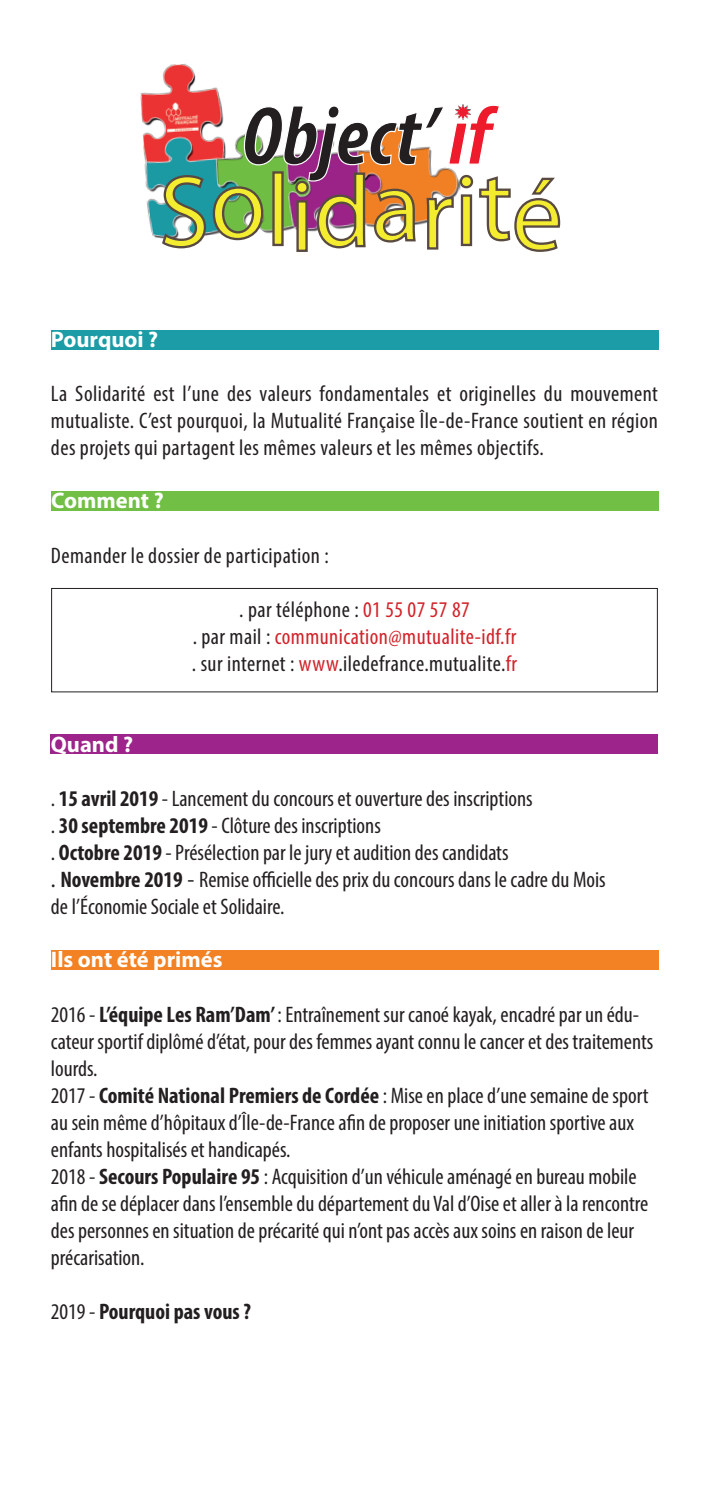
<style>
.page{position:relative;width:709px;height:1489px;background:#fff}
.page>*{position:absolute;margin:0;border:0;box-sizing:border-box;transform-origin:0 0}
.t1{font:italic 700 condensed 84px "Myriad Pro";color:#231f20}
.t2{font:condensed 22.5px/27px "Myriad Pro";color:#231f20}
.t3{font:condensed 22.5px "Myriad Pro";letter-spacing:.02em;color:#231f20}
.t4{font:condensed 22.5px "Myriad Pro";letter-spacing:.02em;color:#d1232a}
.t5{font:700 22.5px "Myriad Pro";color:#fff}
.t6{font:700 condensed 22.5px "Myriad Pro";color:#231f20}
.s1{color:#ee1b2d}
.s2{color:#d1232a}
.s3{color:#231f20}
.s4{font-weight:700}
.s5{font-stretch:normal}
.s6{font-weight:400}
</style>
<div class="page">
<img style="left:140px;top:64px;width:81px;height:175px">
<svg style="left:161px;top:101px;width:400px;height:151px"></svg>
<img style="left:456px;top:104px;width:14px;height:16px">
<div style="left:51px;top:588px;width:606px;height:104px;border:1px solid #231f20"></div>
<div style="left:51px;top:330px;width:607px;height:19px;background:#1c9ca6"></div>
<div style="left:51px;top:491px;width:607px;height:19px;background:#71bf44"></div>
<div style="left:51px;top:950px;width:607px;height:19px;background:#f28224"></div>
<div style="left:51px;top:734px;width:606px;height:20px;background:#9d248a"></div>
<p class="t5" style="left:51px;top:324px;width:109px">Pourquoi ?</p>
<p class="t1" style="left:242px;top:84px;width:250px">Object’ <span class="s1">if</span></p>
<p class="t2" style="left:51px;top:379px;width:608px;text-align:justify">La Solidarité est l’une des valeurs fondamentales et originelles du mouvement mutualiste. C’est pourquoi, la Mutualité Française Île-de-France soutient en région des projets qui partagent les mêmes valeurs et les mêmes objectifs.</p>
<p class="t5" style="left:51px;top:485px;width:114px">Comment ?</p>
<p class="t3" style="left:51px;top:541px;width:279px">Demander le dossier de participation :</p>
<p class="t3" style="left:239px;top:595px;width:232px">. par téléphone : <span class="s2">01 55 07 57 87</span></p>
<p class="t4" style="left:193px;top:622px;width:325px"><span class="s3">. par mail :</span> communication@mutualite-idf.fr</p>
<p class="t3" style="left:192px;top:649px;width:327px">. sur internet : <span class="s2">www</span>.iledefrance.mutualite.<span class="s2">fr</span></p>
<p class="t5" style="left:51px;top:729px;width:84px">Quand ?</p>
<p class="t2" style="left:51px;top:784px;width:483px">. <span class="s4">15 avril 2019</span> - Lancement du concours et ouverture des inscriptions</p>
<p class="t2" style="left:51px;top:811px;width:331px">. <span class="s4">30 septembre 2019</span> - Clôture des inscriptions</p>
<p class="t2" style="left:51px;top:838px;width:459px">. <span class="s4">Octobre 2019</span> - Présélection par le jury et audition des candidats</p>
<p class="t2" style="left:51px;top:865px;width:556px"><span class="s5">.</span> <span class="s4">Novembre 2019</span> <span class="s5">-</span> Remise officielle des prix du concours dans le cadre du Mois de l’Économie Sociale et Solidaire.</p>
<p class="t5" style="left:51px;top:944px;width:173px">Ils ont été primés</p>
<p class="t2" style="left:51px;top:1000px;width:603px">2016 - <span class="s4">L’équipe Les Ram’Dam’</span> : Entraînement sur canoé kayak, encadré par un édu&shy;cateur sportif diplômé d’état, pour des femmes ayant connu le cancer et des traitements lourds.</p>
<p class="t2" style="left:51px;top:1081px;width:599px">2017 - <span class="s4">Comité National Premiers de Cordée</span> : Mise en place d’une semaine de sport au sein même d’hôpitaux d’Île-de-France afin de proposer une initiation sportive aux enfants hospitalisés et handicapés.<br>2018 - <span class="s4">Secours Populaire 95</span> : Acquisition d’un véhicule aménagé en bureau mobile afin de se déplacer dans l’ensemble du département du Val d’Oise et aller à la rencontre des personnes en situation de précarité qui n’ont pas accès aux soins en raison de leur précarisation.</p>
<p class="t6" style="left:51px;top:1297px;width:201px"><span class="s6">2019 -</span> Pourquoi pas vous ?</p>
</div>
